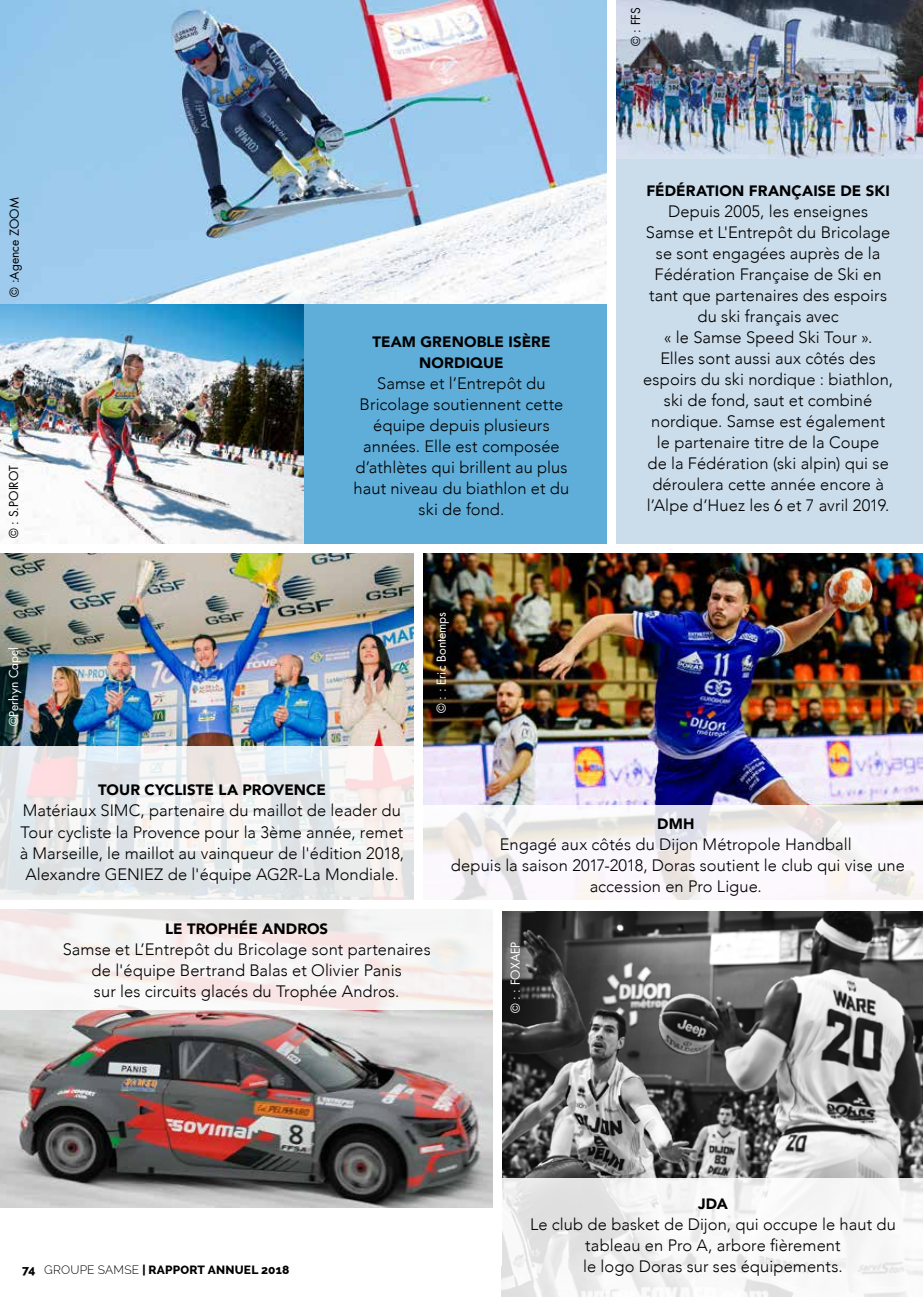
<style>
.page{position:relative;width:923px;height:1297px;background:#fff}
.page>*{position:absolute;margin:0;border:0;box-sizing:border-box;transform-origin:0 0}
.t1{font:300 16.5px/21px "Avenir";letter-spacing:.005em;color:#000;text-align:center}
.t2{font:900 15px/21px "Avenir";letter-spacing:.005em;color:#000;text-align:center}
.t3{font:12px "Futura";color:#fff}
.t4{font:800 12px "Raleway";letter-spacing:.015em;color:#000}
.t5{font:12px "Futura";color:#000}
.s1{font-weight:300}
</style>
<div class="page">
<div style="left:611px;top:158px;width:312px;height:391px;background:#cbdcea"></div>
<img style="left:0;top:553px;width:414px;height:193px">
<img style="left:0;top:0;width:607px;height:304px">
<div style="left:0;top:304px;width:607px;height:240px;background:#5faeda"></div>
<img style="left:0;top:304px;width:303px;height:240px">
<img style="left:423px;top:553px;width:500px;height:252px">
<img style="left:502px;top:911px;width:421px;height:267px">
<div style="left:0;top:544px;width:923px;height:9px;background:#fff"></div>
<img style="left:0;top:1010px;width:493px;height:198px">
<img style="left:616px;top:0;width:307px;height:158px">
<svg style="left:423px;top:805px;width:500px;height:95px"></svg>
<svg style="left:501px;top:1178px;width:422px;height:119px;fill:#f6f6f6"></svg>
<svg style="left:0;top:909px;width:493px;height:101px;fill:#f7f3f3"></svg>
<svg style="left:0;top:746px;width:414px;height:154px"></svg>
<div style="left:493px;top:905px;width:9px;height:361px;background:#fff"></div>
<div style="left:607px;top:0;width:9px;height:549px;background:#fff"></div>
<p class="t5" style="left:7px;top:297px;width:101px;rotate:-90deg">© :Agence ZOOM</p>
<p class="t5" style="left:6px;top:538px;width:74px;rotate:-90deg">© : S.POIROT</p>
<p class="t3" style="left:6px;top:726px;width:81px;rotate:-90deg">©Perhyn Capel</p>
<p class="t2" style="left:372px;top:331px;width:180px">TEAM GRENOBLE ISÈRE<br>NORDIQUE</p>
<p class="t1" style="left:354px;top:373px;width:217px">Samse et l’Entrepôt du<br>Bricolage soutiennent cette équipe depuis plusieurs années. Elle est composée d’athlètes qui brillent au plus haut niveau du biathlon et du ski de fond.</p>
<p class="t3" style="left:433px;top:713px;width:102px;rotate:-90deg">© : : Eric Bontemps</p>
<p class="t5" style="left:628px;top:46px;width:40px;rotate:-90deg">© : FFS</p>
<p class="t2" style="left:646px;top:180px;width:245px">FÉDÉRATION FRANÇAISE DE SKI</p>
<p class="t1" style="left:643px;top:201px;width:251px">Depuis 2005, les enseignes<br>Samse et L'Entrepôt du Bricolage se sont engagées auprès de la<br>Fédération Française de Ski en tant que partenaires des espoirs du ski français avec<br>« le Samse Speed Ski Tour ».<br>Elles sont aussi aux côtés des espoirs du ski nordique : biathlon, ski de fond, saut et combiné nordique. Samse est également le partenaire titre de la Coupe<br>de la Fédération (ski alpin) qui se déroulera cette année encore à l’Alpe d’Huez les 6 et 7 avril 2019.</p>
<p class="t2" style="left:98px;top:779px;width:229px">TOUR CYCLISTE LA PROVENCE</p>
<p class="t1" style="left:20px;top:800px;width:386px">Matériaux SIMC, partenaire du maillot de leader du Tour cycliste la Provence pour la 3ème année, remet à Marseille, le maillot au vainqueur de l'édition 2018, Alexandre GENIEZ de l'équipe AG2R-La Mondiale.</p>
<p class="t2" style="left:165px;top:918px;width:165px">LE TROPHÉE ANDROS</p>
<p class="t1" style="left:63px;top:939px;width:369px">Samse et L’Entrepôt du Bricolage sont partenaires de l'équipe Bertrand Balas et Olivier Panis<br>sur les circuits glacés du Trophée Andros.</p>
<p class="t2" style="left:657px;top:813px;width:39px">DMH</p>
<p class="t1" style="left:451px;top:834px;width:455px">Engagé aux côtés du Dijon Métropole Handball<br>depuis la saison 2017-2018, Doras soutient le club qui vise une accession en Pro Ligue.</p>
<p class="t3" style="left:507px;top:1013px;width:73px;rotate:-90deg">© : : FOXAEP</p>
<p class="t4" style="left:22px;top:1262px;width:269px">74 <span class="s1">GROUPE SAMSE</span> | RAPPORT ANNUEL 2018</p>
<p class="t2" style="left:698px;top:1193px;width:31px">JDA</p>
<p class="t1" style="left:530px;top:1214px;width:367px">Le club de basket de Dijon, qui occupe le haut du tableau en Pro A, arbore fièrement<br>le logo Doras sur ses équipements.</p>
</div>
